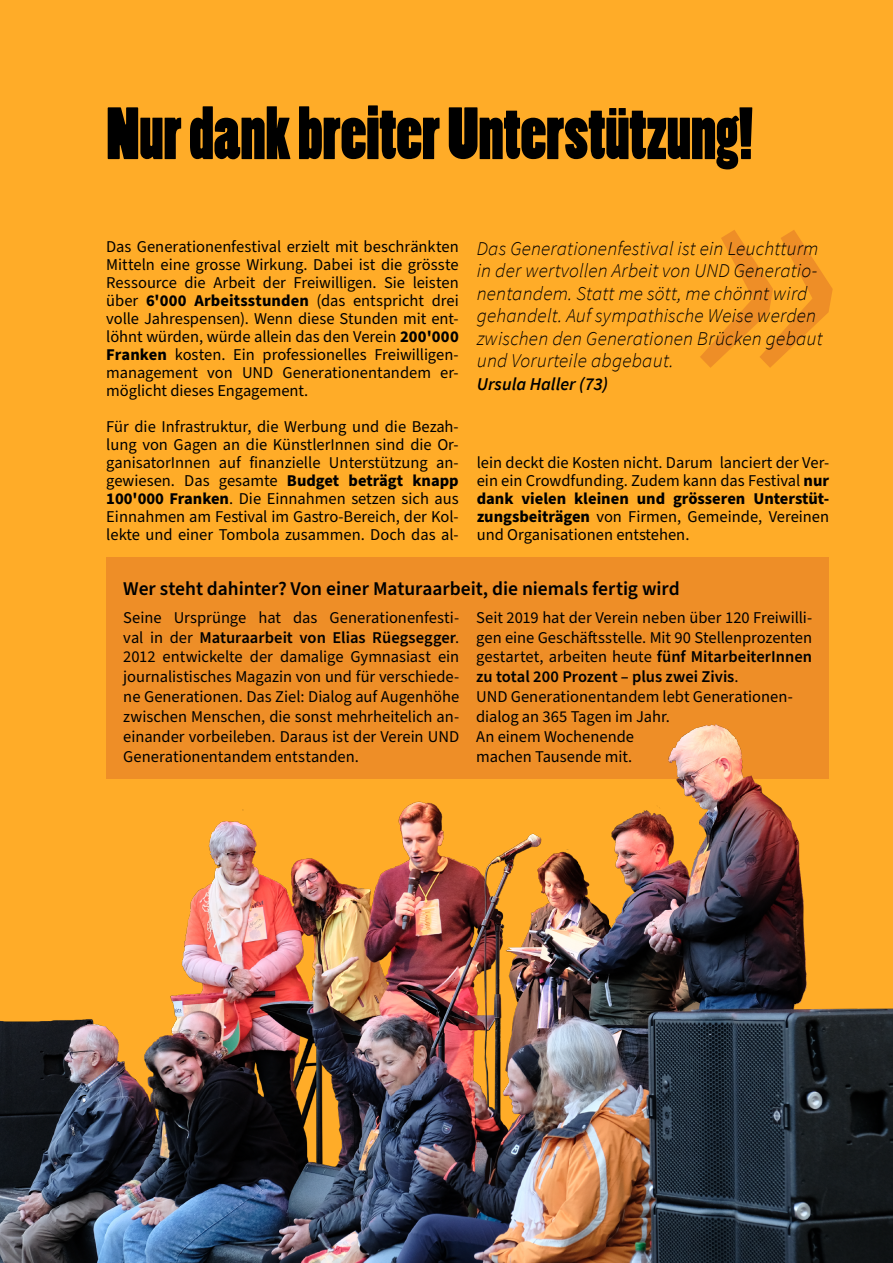
<style>
.page{position:relative;width:893px;height:1263px;background:#fff}
.page>*{position:absolute;margin:0;border:0;box-sizing:border-box;transform-origin:0 0}
.t1{font:italic 375px "Source Sans Pro";color:#ee8e27}
.t2{font:69px "Poplar Std";letter-spacing:-.01em;color:#000}
.t3{font:italic 300 19.5px/22.5px "Source Sans Pro";letter-spacing:.01em;color:#000}
.t4{font:600 19.5px "Source Sans Pro";letter-spacing:-.005em;color:#000}
.t5{font:italic 600 18px "Source Sans Pro";color:#000}
.t6{font:16.5px/18px "Source Sans Pro";color:#000;text-align:justify}
.s1{font-weight:700}
.s2{font-weight:600}
</style>
<div class="page">
<div style="left:0;top:0;width:893px;height:673px;background:#ffac28"></div>
<div style="left:106px;top:558px;width:723px;height:221px;background:#ee8e27"></div>
<img style="left:0;top:673px;width:893px;height:590px">
<h2 class="t2" style="left:106px;top:96px;width:648px">Nur dank breiter Unterstützung!</h2>
<h1 class="t1" style="left:691px;top:37px;width:156px">»</h1>
<p class="t3" style="left:477px;top:237px;width:347px">Das Generationenfestival ist ein Leuchtturm in der wertvollen Arbeit von UND Generatio&shy;nentandem. Statt me sött, me chönnt wird gehandelt. Auf sympathische Weise werden zwischen den Generationen Brücken gebaut und Vorurteile abgebaut.</p>
<p class="t5" style="left:477px;top:372px;width:133px">Ursula Haller (73)</p>
<p class="t6" style="left:106px;top:238px;width:354px">Das Generationenfestival erzielt mit beschränkten Mitteln eine grosse Wirkung. Dabei ist die grösste Ressource die Arbeit der Freiwilligen. Sie leisten über <span class="s1">6'000 Arbeitsstunden</span> (das entspricht drei volle Jahrespensen). Wenn diese Stunden mit ent&shy;löhnt würden, würde allein das den Verein <span class="s1">200'000<br>Franken</span> kosten. Ein professionelles Freiwilligen&shy;management von UND Generationentandem er&shy;möglicht dieses Engagement.</p>
<p class="t6" style="left:106px;top:418px;width:354px">Für die Infrastruktur, die Werbung und die Bezah&shy;lung von Gagen an die KünstlerInnen sind die Or&shy;ganisatorInnen auf finanzielle Unterstützung an&shy;gewiesen. Das gesamte <span class="s1">Budget beträgt knapp 100'000 Franken</span>. Die Einnahmen setzen sich aus Einnahmen am Festival im Gastro-Bereich, der Kol&shy;lekte und einer Tombola zusammen. Doch das al-</p>
<p class="t6" style="left:477px;top:454px;width:354px">lein deckt die Kosten nicht. Darum lanciert der Ver&shy;ein ein Crowdfunding. Zudem kann das Festival <span class="s1">nur dank vielen kleinen und grösseren Unterstüt&shy;zungsbeiträgen</span> von Firmen, Gemeinde, Vereinen und Organisationen entstehen.</p>
<p class="t4" style="left:123px;top:575px;width:558px">Wer steht dahinter? Von einer Maturaarbeit, die niemals fertig wird</p>
<p class="t6" style="left:123px;top:608px;width:337px;line-height:19.8px">Seine Ursprünge hat das Generationenfesti&shy;val in der <span class="s2">Maturaarbeit von Elias Rüegsegger</span>.<br>2012 entwickelte der damalige Gymnasiast ein journalistisches Magazin von und für verschiede&shy;ne Generationen. Das Ziel: Dialog auf Augenhöhe zwischen Menschen, die sonst mehrheitelich an&shy;einander vorbeileben. Daraus ist der Verein UND Generationentandem entstanden.</p>
<p class="t6" style="left:476px;top:608px;width:337px;line-height:19.8px;text-align:left">Seit 2019 hat der Verein neben über 120 Freiwilli&shy;gen eine Geschäftsstelle. Mit 90 Stellenprozenten gestartet, arbeiten heute <span class="s2">fünf MitarbeiterInnen zu total 200 Prozent – plus zwei Zivis</span>.<br>UND Generationentandem lebt Generationen&shy;dialog an 365 Tagen im Jahr.<br>An einem Wochenende<br>machen Tausende mit.</p>
</div>
